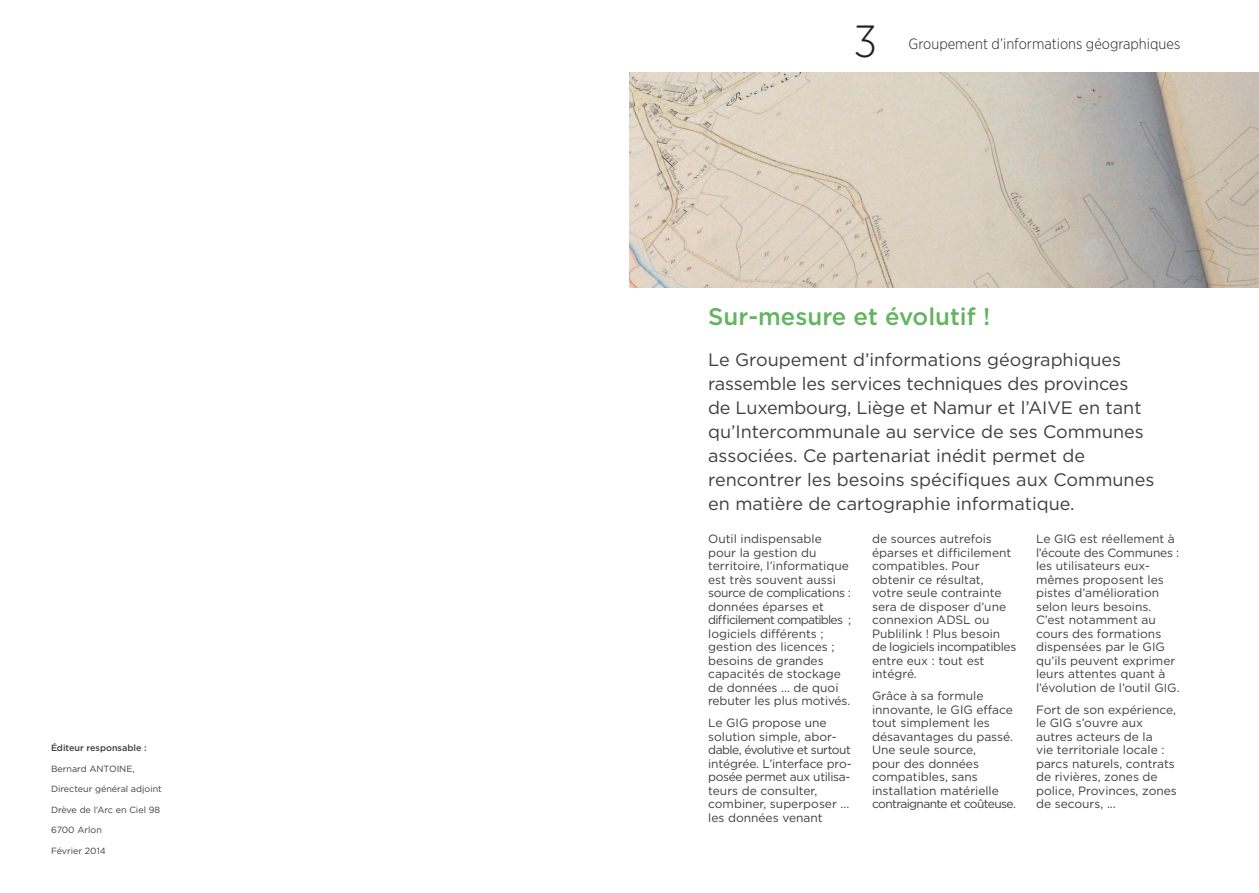
<style>
.page{position:relative;width:1259px;height:893px;background:#fff}
.page>*{position:absolute;margin:0;border:0;box-sizing:border-box;transform-origin:0 0}
.t1{font:500 24px "Gotham";color:#63b461}
.t2{font:18px/24px "Gotham";color:#3e3e3f}
.t3{font:300 14.85px "Gotham Narrow";color:#231f20}
.t4{font:12px/13.5px "Gotham";color:#3e3e3f}
.t5{font:9px "Gotham";color:#3e3e3f}
.t6{font:500 9px "Gotham";color:#3e3e3f}
.s1{font-size:45px}
</style>
<div class="page">
<img style="left:629px;top:72px;width:630px;height:216px">
<p class="t6" style="left:51px;top:742px;width:97px">Éditeur responsable :</p>
<p class="t5" style="left:51px;top:763px;width:85px">Bernard ANTOINE,</p>
<p class="t5" style="left:51px;top:783px;width:112px">Directeur général adjoint</p>
<p class="t5" style="left:51px;top:804px;width:111px">Drève de l’Arc en Ciel 98</p>
<p class="t5" style="left:51px;top:824px;width:52px">6700 Arlon</p>
<p class="t5" style="left:51px;top:845px;width:56px">Février 2014</p>
<p class="t3" style="left:854px;top:34px;width:328px"><span class="s1">3</span> Groupement d’informations géographiques</p>
<h1 class="t1" style="left:708px;top:301px;width:284px">Sur-mesure et évolutif !</h1>
<p class="t2" style="left:708px;top:348px;width:448px">Le Groupement d’informations géographiques rassemble les services techniques des provinces de Luxembourg, Liège et Namur et l’AIVE en tant qu’Intercommunale au service de ses Communes associées. Ce partenariat inédit permet de rencontrer les besoins spécifiques aux Communes en matière de cartographie informatique.</p>
<p class="t4" style="left:708px;top:532px;width:144px">Outil indispensable pour la gestion du territoire, l’informatique est très souvent aussi source de complications : données éparses et difficilement compatibles ; logiciels différents ; gestion des licences ; besoins de grandes capacités de stockage de données ... de quoi rebuter les plus motivés.</p>
<p class="t4" style="left:708px;top:716px;width:145px">Le GIG propose une solution simple, abor&shy;dable, évolutive et surtout intégrée. L’interface pro&shy;posée permet aux utilisa&shy;teurs de consulter, combiner, superposer ... les données venant</p>
<p class="t4" style="left:872px;top:532px;width:146px">de sources autrefois éparses et difficilement compatibles. Pour obtenir ce résultat, votre seule contrainte sera de disposer d’une connexion ADSL ou<br>Publilink ! Plus besoin de logiciels incompatibles entre eux : tout est intégré.</p>
<p class="t4" style="left:872px;top:689px;width:145px">Grâce à sa formule innovante, le GIG efface tout simplement les désavantages du passé.<br>Une seule source,<br>pour des données compatibles, sans installation matérielle contraignante et coûteuse.</p>
<p class="t4" style="left:1036px;top:532px;width:145px">Le GIG est réellement à l’écoute des Communes : les utilisateurs eux&shy;mêmes proposent les pistes d’amélioration selon leurs besoins.<br>C’est notamment au cours des formations dispensées par le GIG qu’ils peuvent exprimer leurs attentes quant à l’évolution de l’outil GIG.</p>
<p class="t4" style="left:1036px;top:702px;width:142px">Fort de son expérience, le GIG s’ouvre aux autres acteurs de la<br>vie territoriale locale : parcs naturels, contrats de rivières, zones de police, Provinces, zones de secours, ...</p>
</div>
